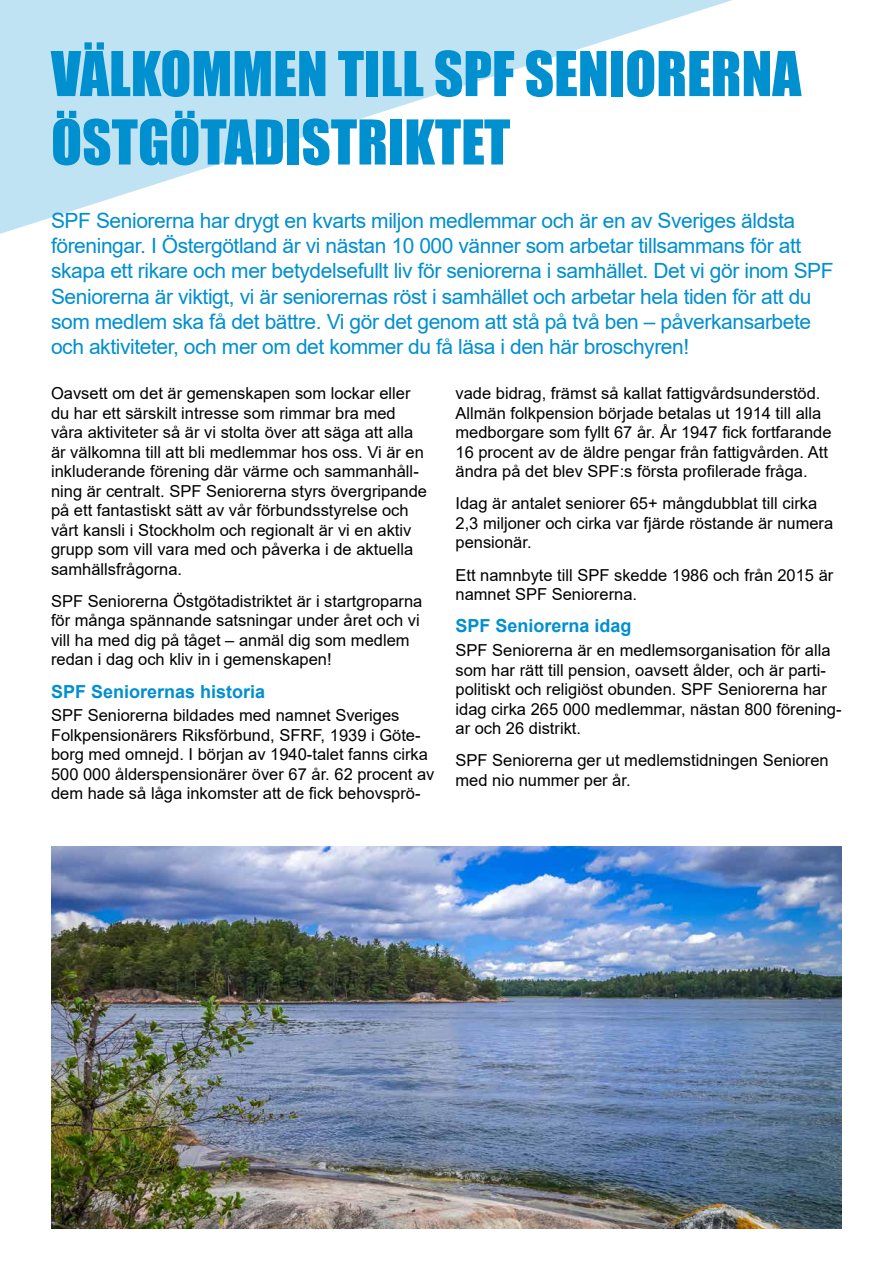
<style>
.page{position:relative;width:893px;height:1263px;background:#fff}
.page>*{position:absolute;margin:0;border:0;box-sizing:border-box;transform-origin:0 0}
.t1{font:57px/68.4px "Impact";color:#008fcf}
.t2{font:21px/25.2px "Arial";letter-spacing:-.02em;color:#008fcf}
.t3{font:700 18px "Arial";color:#008fcf}
.t4{font:16.5px/19.5px "Arial";color:#000}
</style>
<div class="page">
<svg style="left:0;top:0;width:732px;height:234px;fill:#c0e3f3"></svg>
<img style="left:51px;top:846px;width:791px;height:383px">
<h1 class="t1" style="left:51px;top:38px;width:752px">VÄLKOMMEN TILL SPF SENIORERNA<br>ÖSTGÖTADISTRIKTET</h1>
<p class="t2" style="left:51px;top:208px;width:784px">SPF Seniorerna har drygt en kvarts miljon medlemmar och är en av Sveriges äldsta föreningar. I Östergötland är vi nästan 10 000 vänner som arbetar tillsammans för att skapa ett rikare och mer betydelsefullt liv för seniorerna i samhället. Det vi gör inom SPF Seniorerna är viktigt, vi är seniorernas röst i samhället och arbetar hela tiden för att du som medlem ska få det bättre. Vi gör det genom att stå på två ben – påverkansarbete och aktiviteter, och mer om det kommer du få läsa i den här broschyren!</p>
<p class="t4" style="left:51px;top:383px;width:377px">Oavsett om det är gemenskapen som lockar eller du har ett särskilt intresse som rimmar bra med våra aktiviteter så är vi stolta över att säga att alla är välkomna till att bli medlemmar hos oss. Vi är en inkluderande förening där värme och sammanhåll&shy;ning är centralt. SPF Seniorerna styrs övergripande på ett fantastiskt sätt av vår förbundsstyrelse och vårt kansli i Stockholm och regionalt är vi en aktiv grupp som vill vara med och påverka i de aktuella samhällsfrågorna.</p>
<p class="t4" style="left:51px;top:591px;width:373px">SPF Seniorerna Östgötadistriktet är i startgroparna för många spännande satsningar under året och vi vill ha med dig på tåget – anmäl dig som medlem redan i dag och kliv in i gemenskapen!</p>
<p class="t3" style="left:51px;top:678px;width:216px">SPF Seniorernas historia</p>
<p class="t4" style="left:51px;top:706px;width:385px">SPF Seniorerna bildades med namnet Sveriges Folkpensionärers Riksförbund, SFRF, 1939 i Göte&shy;borg med omnejd. I början av 1940-talet fanns cirka 500 000 ålderspensionärer över 67 år. 62 procent av dem hade så låga inkomster att de fick behovsprö-</p>
<p class="t4" style="left:455px;top:383px;width:378px">vade bidrag, främst så kallat fattigvårdsunderstöd.<br>Allmän folkpension började betalas ut 1914 till alla medborgare som fyllt 67 år. År 1947 fick fortfarande 16 procent av de äldre pengar från fattigvården. Att ändra på det blev SPF:s första profilerade fråga.</p>
<p class="t4" style="left:455px;top:494px;width:379px">Idag är antalet seniorer 65+ mångdubblat till cirka<br>2,3 miljoner och cirka var fjärde röstande är numera pensionär.</p>
<p class="t4" style="left:455px;top:565px;width:379px">Ett namnbyte till SPF skedde 1986 och från 2015 är namnet SPF Seniorerna.</p>
<p class="t3" style="left:455px;top:613px;width:178px">SPF Seniorerna idag</p>
<p class="t4" style="left:455px;top:640px;width:388px">SPF Seniorerna är en medlemsorganisation för alla som har rätt till pension, oavsett ålder, och är parti&shy;politiskt och religiöst obunden. SPF Seniorerna har idag cirka 265 000 medlemmar, nästan 800 förening&shy;ar och 26 distrikt.</p>
<p class="t4" style="left:455px;top:751px;width:375px">SPF Seniorerna ger ut medlemstidningen Senioren med nio nummer per år.</p>
</div>
